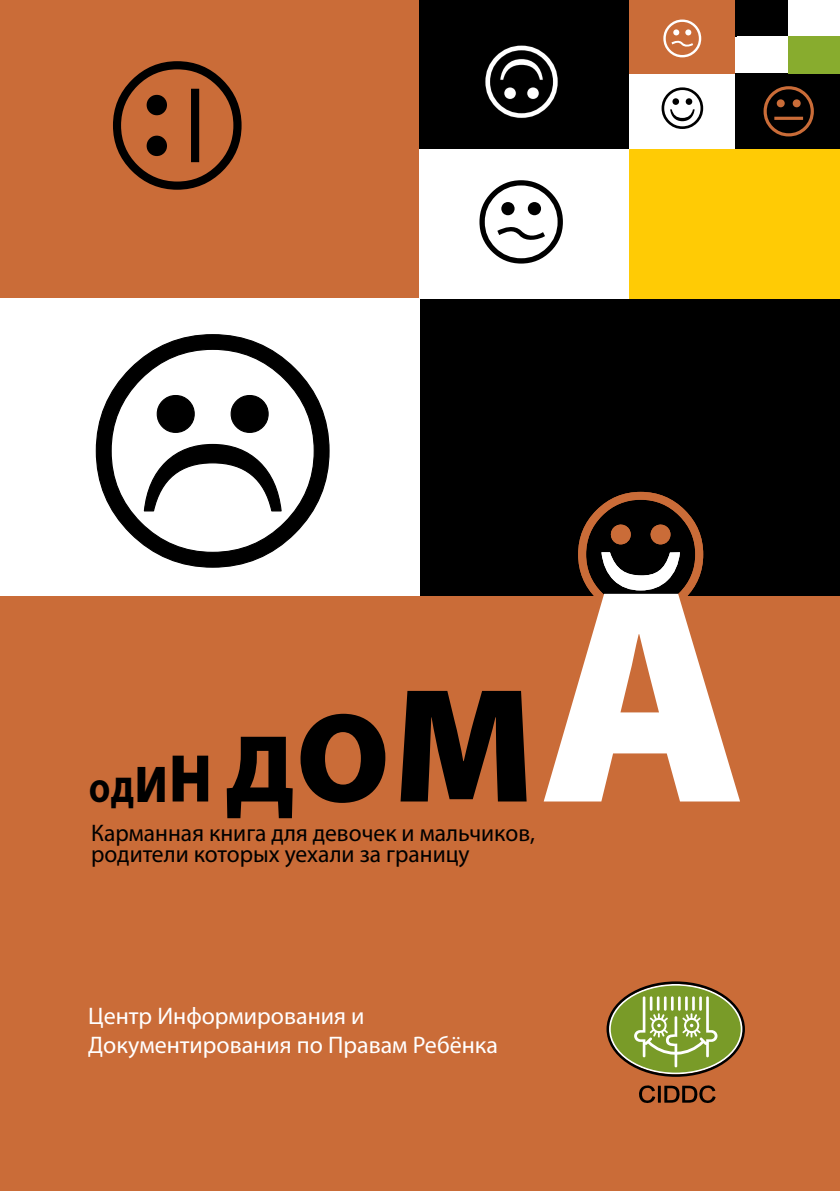
<style>
.page{position:relative;width:840px;height:1191px;background:#fff}
.page>*{position:absolute;margin:0;border:0;box-sizing:border-box;transform-origin:0 0}
.t1{font:900 32px "Myriad Pro";color:#000;scale:.9 1}
.t2{font:24px/20.8px "Myriad Pro";color:#000}
.t3{font:24px/28.8px "Myriad Pro";color:#fff}
.s1{font-size:36px}
.s2{font-size:52px}
.s3{font-size:68px}
.s4{font-size:96px}
.s5{font-size:128px}
.s6{font-size:164px}
.s7{font-size:308px;color:#fff}
</style>
<div class="page">
<div style="left:0;top:595px;width:839px;height:596px;background:#ca6c38"></div>
<div style="left:0;top:0;width:420px;height:298px;background:#ca6c38"></div>
<div style="left:420px;top:298px;width:419px;height:297px;background:#000"></div>
<div style="left:419px;top:0;width:210px;height:149px;background:#000"></div>
<div style="left:419px;top:149px;width:210px;height:149px;background:#fff"></div>
<div style="left:629px;top:149px;width:210px;height:149px;background:#ffcb05"></div>
<div style="left:629px;top:0;width:106px;height:74px;background:#ca6c38"></div>
<div style="left:735px;top:74px;width:104px;height:75px;background:#000"></div>
<div style="left:735px;top:0;width:53px;height:36px;background:#000"></div>
<div style="left:788px;top:36px;width:51px;height:38px;background:#88ac2e"></div>
<svg style="left:606px;top:981px;width:138px;height:122px"></svg>
<svg style="left:661px;top:87px;width:41px;height:42px"></svg>
<svg style="left:479px;top:180px;width:83px;height:83px"></svg>
<svg style="left:95px;top:334px;width:235px;height:234px"></svg>
<svg style="left:113px;top:61px;width:128px;height:129px"></svg>
<svg style="left:485px;top:45px;width:73px;height:73px"></svg>
<svg style="left:663px;top:20px;width:37px;height:37px"></svg>
<svg style="left:763px;top:86px;width:50px;height:50px"></svg>
<svg style="left:577px;top:492px;width:125px;height:104px"></svg>
<h1 class="t1" style="left:89px;top:772px;width:732px">О<span class="s1">д</span><span class="s2">и</span><span class="s3">н</span> <span class="s4">д</span><span class="s5">о</span><span class="s6">м</span><span class="s7">а</span></h1>
<p class="t2" style="left:91px;top:822px;width:445px">Карманная книга для девочек и мальчиков, родители которых уехали за границу</p>
<p class="t3" style="left:88px;top:1001px;width:411px">Центр Информирования и<br>Документирования по Правам Ребёнка</p>
</div>
